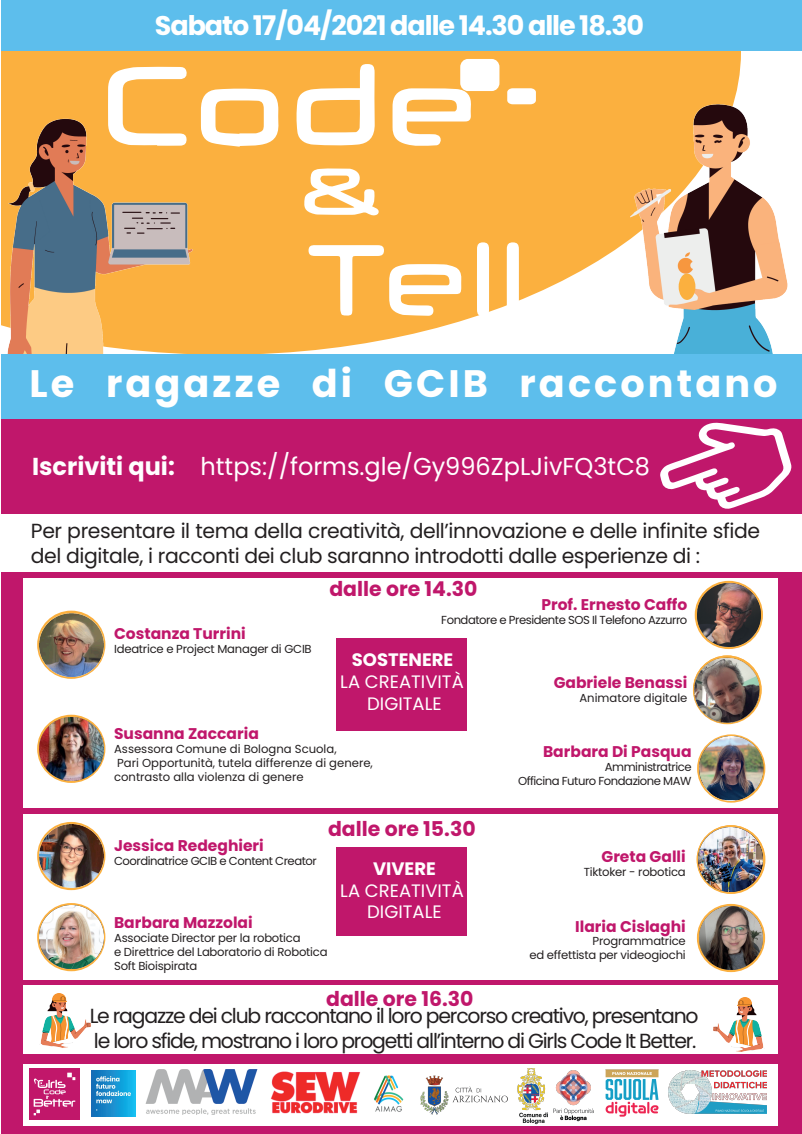
<style>
.page{position:relative;width:802px;height:1134px;background:#fff}
.page>*{position:absolute;margin:0;border:0;box-sizing:border-box;transform-origin:0 0}
.t1{font:700 38.24px "Poppins";letter-spacing:.08em;color:#fff}
.t2{font:700 27px "Poppins";letter-spacing:-.04em;color:#fff}
.t3{font:24px "Poppins";color:#fff}
.t4{font:20.4px/24.5px "Poppins";letter-spacing:-.02em;color:#231f20}
.t5{font:20.4px/24.5px "Poppins";letter-spacing:-.06em;color:#231f20}
.t6{font:700 20.4px "Poppins";color:#c0176b}
.t7{font:18px/21.6px "Poppins";color:#fff;text-align:center}
.t8{font:700 18px "Poppins";color:#fff}
.t9{font:700 15.5px "Poppins";color:#c0176b}
.t10{font:11.64px/14px "Poppins";letter-spacing:-.02em;color:#231f20}
.t11{font:11.64px/14px "Poppins";color:#231f20}
.t12{font:11.64px/14px "Poppins";letter-spacing:-.04em;color:#231f20;text-align:right}
.s1{font-weight:700}
</style>
<div class="page">
<svg style="left:1px;top:51px;width:526px;height:304px;background:#fab64f"></svg>
<img style="left:1px;top:110px;width:242px;height:245px">
<img style="left:527px;top:51px;width:274px;height:304px">
<div style="left:0;top:355px;width:802px;height:65px;background:#5dbeec"></div>
<div style="left:0;top:0;width:802px;height:51px;background:#5dbeec"></div>
<svg style="left:37px;top:611px;width:68px;height:68px"></svg>
<img style="left:40px;top:613px;width:63px;height:63px">
<svg style="left:303px;top:168px;width:76px;height:48px"></svg>
<svg style="left:308px;top:245px;width:153px;height:71px"></svg>
<svg style="left:477px;top:242px;width:12px;height:74px"></svg>
<svg style="left:507px;top:242px;width:12px;height:74px"></svg>
<div style="left:460px;top:59px;width:39px;height:32px;background:#fff;border-radius:8px"></div>
<svg style="left:507px;top:88px;width:29px;height:16px"></svg>
<svg style="left:296px;top:64px;width:79px;height:82px"></svg>
<svg style="left:392px;top:88px;width:79px;height:59px"></svg>
<svg style="left:201px;top:88px;width:78px;height:59px"></svg>
<svg style="left:108px;top:67px;width:80px;height:79px"></svg>
<div style="left:0;top:420px;width:802px;height:94px;background:#c0176b"></div>
<svg style="left:660px;top:422px;width:131px;height:87px"></svg>
<svg style="left:37px;top:822px;width:68px;height:68px"></svg>
<img style="left:40px;top:824px;width:63px;height:64px">
<img style="left:713px;top:997px;width:51px;height:54px">
<div style="left:336px;top:638px;width:131px;height:93px;background:#c0176b"></div>
<div style="left:0;top:578px;width:23px;height:556px;background:#c0176b"></div>
<div style="left:778px;top:578px;width:24px;height:556px;background:#c0176b"></div>
<div style="left:1px;top:572px;width:800px;height:6px;background:#c0176b"></div>
<div style="left:0;top:808px;width:802px;height:6px;background:#c0176b"></div>
<hr style="left:0;top:980px;width:802px;height:4px;background:#c0176b">
<div style="left:0;top:1054px;width:796px;height:10px;background:#c0176b"></div>
<div style="left:1px;top:1126px;width:801px;height:8px;background:#c0176b"></div>
<hr style="left:801px;top:0;width:1px;height:1134px;background:#fff">
<div style="left:336px;top:848px;width:131px;height:88px;background:#c0176b"></div>
<hr style="left:0;top:0;width:1px;height:1134px;background:#fff">
<svg style="left:694px;top:581px;width:69px;height:68px"></svg>
<img style="left:697px;top:583px;width:63px;height:64px">
<svg style="left:697px;top:734px;width:68px;height:69px"></svg>
<img style="left:697px;top:737px;width:69px;height:63px">
<svg style="left:696px;top:825px;width:69px;height:69px"></svg>
<img style="left:698px;top:827px;width:64px;height:64px">
<div style="left:678px;top:274px;width:17px;height:26px;background:#fbb03f;border-radius:50%"></div>
<img style="left:692px;top:655px;width:70px;height:70px">
<svg style="left:37px;top:715px;width:68px;height:68px"></svg>
<img style="left:40px;top:717px;width:63px;height:63px">
<svg style="left:697px;top:904px;width:68px;height:68px"></svg>
<img style="left:699px;top:906px;width:63px;height:64px">
<svg style="left:37px;top:903px;width:68px;height:68px"></svg>
<img style="left:40px;top:905px;width:63px;height:64px">
<img style="left:40px;top:993px;width:51px;height:54px">
<img style="left:668px;top:1070px;width:98px;height:44px">
<img style="left:91px;top:1071px;width:44px;height:45px">
<img style="left:606px;top:1069px;width:52px;height:47px">
<img style="left:270px;top:1071px;width:91px;height:43px">
<img style="left:145px;top:1070px;width:112px;height:44px">
<img style="left:29px;top:1069px;width:51px;height:50px">
<img style="left:420px;top:1075px;width:88px;height:40px">
<img style="left:374px;top:1075px;width:30px;height:37px">
<img style="left:517px;top:1068px;width:77px;height:57px">
<h2 class="t2" style="left:155px;top:9px;width:491px">Sabato 17/04/2021 dalle 14.30 alle 18.30</h2>
<h1 class="t1" style="left:30px;top:362px;width:749px">Le ragazze di GCIB raccontano</h1>
<h3 class="t3" style="left:32px;top:452px;width:619px"><span class="s1">Iscriviti qui:</span> https://forms.gle/Gy996ZpLJivFQ3tC8</h3>
<h3 class="t4" style="left:31px;top:519px;width:730px">Per presentare il tema della creatività, dell’innovazione e delle infinite sfide del digitale, i racconti dei club saranno introdotti dalle esperienze di :</h3>
<h3 class="t9" style="left:114px;top:625px;width:133px">Costanza Turrini</h3>
<p class="t10" style="left:114px;top:642px;width:199px">Ideatrice e Project Manager di GCIB</p>
<h3 class="t6" style="left:329px;top:577px;width:150px">dalle ore 14.30</h3>
<h3 class="t9" style="left:541px;top:596px;width:147px">Prof. Ernesto Caffo</h3>
<p class="t12" style="left:441px;top:613px;width:248px">Fondatore e Presidente SOS Il Telefono Azzurro</p>
<h3 class="t8" style="left:352px;top:650px;width:103px">SOSTENERE</h3>
<h3 class="t7" style="left:340px;top:671px;width:125px">LA CREATIVITÀ<br>DIGITALE</h3>
<h3 class="t9" style="left:553px;top:673px;width:135px">Gabriele Benassi</h3>
<p class="t11" style="left:579px;top:691px;width:109px">Animatore digitale</p>
<h3 class="t9" style="left:114px;top:725px;width:146px">Susanna Zaccaria</h3>
<p class="t11" style="left:114px;top:742px;width:260px">Assessora Comune di Bologna Scuola,<br>Pari Opportunità, tutela differenze di genere, contrasto alla violenza di genere</p>
<h3 class="t6" style="left:328px;top:817px;width:149px">dalle ore 15.30</h3>
<h3 class="t9" style="left:114px;top:836px;width:151px">Jessica Redeghieri</h3>
<p class="t12" style="left:114px;top:854px;width:204px">Coordinatrice GCIB e Content Creator</p>
<h3 class="t8" style="left:373px;top:858px;width:64px">VIVERE</h3>
<h3 class="t7" style="left:340px;top:880px;width:125px">LA CREATIVITÀ<br>DIGITALE</h3>
<h3 class="t9" style="left:114px;top:913px;width:140px">Barbara Mazzolai</h3>
<p class="t10" style="left:114px;top:931px;width:215px">Associate Director per la robotica<br>e Direttrice del Laboratorio di Robotica<br>Soft Bioispirata</p>
<h3 class="t9" style="left:543px;top:742px;width:150px">Barbara Di Pasqua</h3>
<p class="t12" style="left:518px;top:760px;width:175px">Amministratrice<br>Officina Futuro Fondazione MAW</p>
<h3 class="t9" style="left:601px;top:847px;width:86px">Greta Galli</h3>
<p class="t10" style="left:584px;top:865px;width:103px">Tiktoker - robotica</p>
<h3 class="t9" style="left:575px;top:917px;width:112px">Ilaria Cislaghi</h3>
<p class="t10" style="left:529px;top:934px;width:158px;text-align:right">Programmatrice<br>ed effettista per videogiochi</p>
<h3 class="t6" style="left:326px;top:987px;width:149px">dalle ore 16.30</h3>
<h3 class="t5" style="left:90px;top:1004px;width:610px">Le ragazze dei club raccontano il loro percorso creativo, presentano le loro sfide, mostrano i loro progetti all’interno di Girls Code It Better.</h3>
</div>
